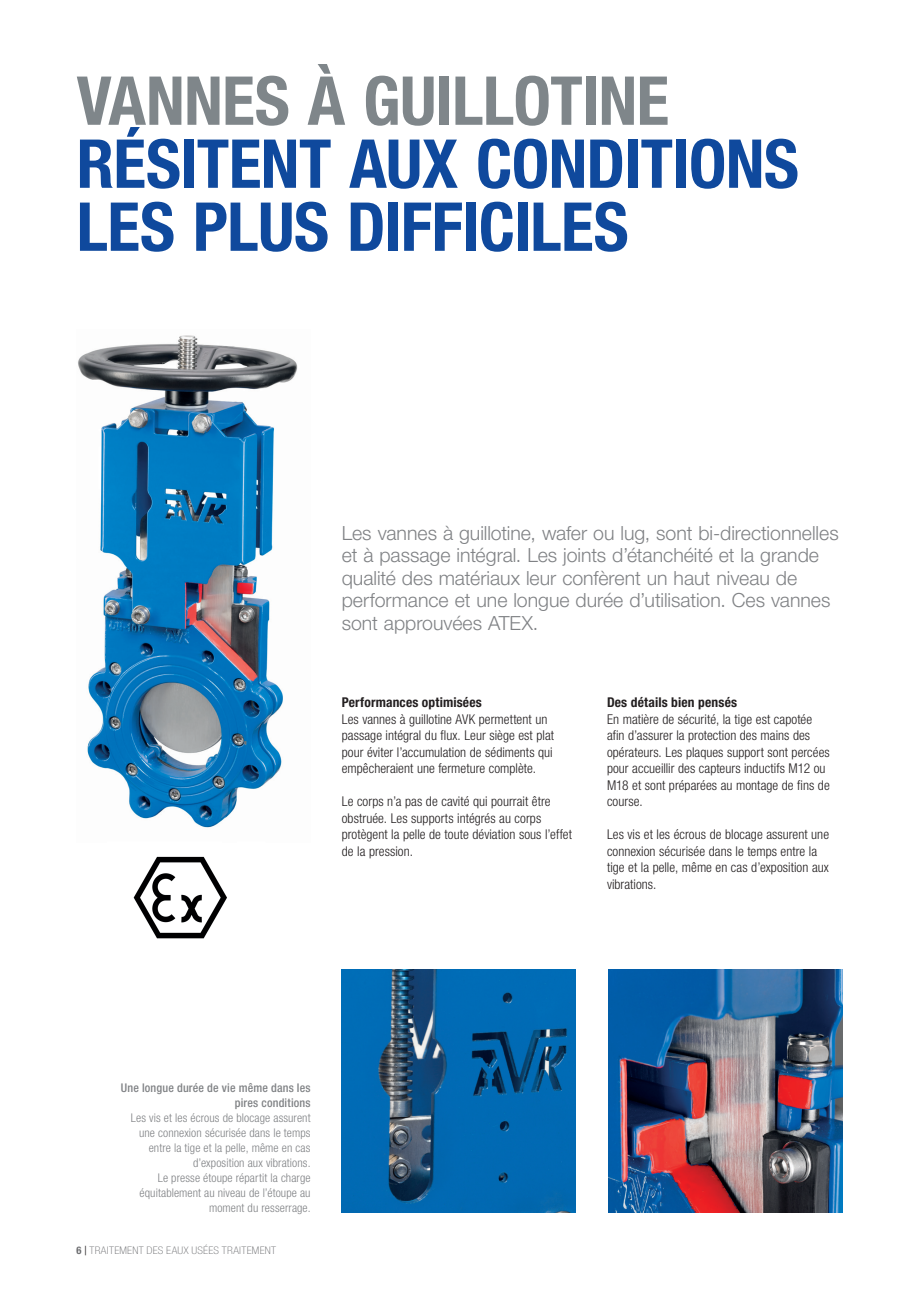
<style>
.page{position:relative;width:919px;height:1289px;background:#fff}
.page>*{position:absolute;margin:0;border:0;box-sizing:border-box;transform-origin:0 0}
.t1{font:700 condensed 67.5px/63px "Helvetica Neue LT Pro";letter-spacing:-.01em;color:#0f499d}
.t2{font:700 condensed 67.5px "Helvetica Neue LT Pro";letter-spacing:-.01em;color:#7f868a}
.t3{font:300 19.5px/22.5px "Helvetica Neue LT Pro";color:#808285}
.t4{font:300 condensed 13.5px/16.5px "Helvetica Neue LT Pro";letter-spacing:.005em;color:#231f20}
.t5{font:700 condensed 13.5px "Helvetica Neue LT Pro";letter-spacing:.01em;color:#231f20}
.t6{font:300 condensed 12px/15px "Helvetica Neue LT Pro";letter-spacing:.01em;color:#808285;text-align:right}
.t7{font:500 condensed 12px/15px "Helvetica Neue LT Pro";letter-spacing:.015em;color:#808285;text-align:right}
.t8{font:100 condensed 10.5px "Helvetica Neue LT Pro";letter-spacing:.025em;color:#6c6d70;scale:1.1 1}
.s1{font-weight:700}
.s2{font-family:"Times New Roman";font-weight:700;font-stretch:normal;color:#231f20}
</style>
<div class="page">
<img style="left:342px;top:969px;width:233px;height:243px">
<img style="left:608px;top:969px;width:234px;height:243px">
<img style="left:78px;top:335px;width:220px;height:493px">
<img style="left:133px;top:856px;width:94px;height:83px">
<h1 class="t2" style="left:77px;top:60px;width:594px">VANNES À GUILLOTINE</h1>
<h1 class="t1" style="left:77px;top:131px;width:723px">RÉSITENT AUX CONDITIONS<br>LES PLUS DIFFICILES</h1>
<p class="t3" style="left:342px;top:521px;width:498px">Les vannes à guillotine, wafer ou lug, sont bi-directionnelles et à passage intégral. Les joints d’étanchéité et la grande qualité des matériaux leur confèrent un haut niveau de performance et une longue durée d’utilisation. Ces vannes sont approuvées ATEX.</p>
<p class="t5" style="left:342px;top:694px;width:141px">Performances optimisées</p>
<p class="t4" style="left:342px;top:710px;width:214px">Les vannes à guillotine AVK permettent un passage intégral du flux. Leur siège est plat pour éviter l’accumulation de sédiments qui empêcheraient une fermeture complète.</p>
<p class="t4" style="left:342px;top:793px;width:232px">Le corps n’a pas de cavité qui pourrait être obstruée. Les supports intégrés au corps protègent la pelle de toute déviation sous l’effet de la pression.</p>
<p class="t5" style="left:607px;top:694px;width:131px">Des détails bien pensés</p>
<p class="t4" style="left:607px;top:710px;width:224px">En matière de sécurité, la tige est capotée afin d’assurer la protection des mains des opérateurs. Les plaques support sont percées pour accueillir des capteurs inductifs M12 ou M18 et sont préparées au montage de fins de course.</p>
<p class="t4" style="left:607px;top:826px;width:223px">Les vis et les écrous de blocage assurent une connexion sécurisée dans le temps entre la tige et la pelle, même en cas d’exposition aux vibrations.</p>
<p class="t7" style="left:121px;top:1080px;width:191px">Une longue durée de vie même dans les pires conditions</p>
<p class="t6" style="left:131px;top:1110px;width:181px">Les vis et les écrous de blocage assurent une connexion sécurisée dans le temps entre la tige et la pelle, même en cas d’exposition aux vibrations.<br>Le presse étoupe répartit la charge équitablement au niveau de l’étoupe au moment du resserrage.</p>
<p class="t8" style="left:77px;top:1244px;width:183px"><span class="s1">6</span> <span class="s2">|</span> TRAITEMENT DES EAUX USÉES TRAITEMENT</p>
</div>
